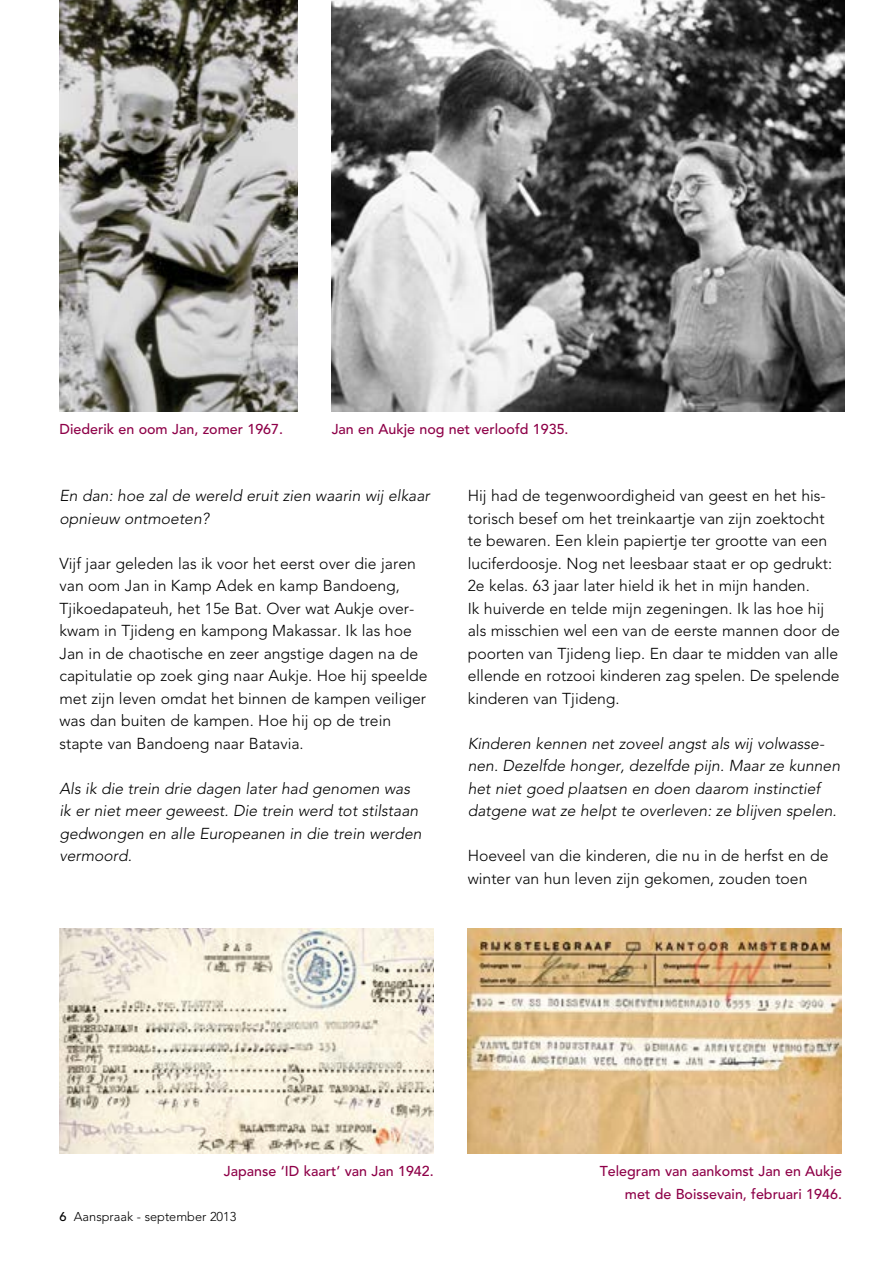
<style>
.page{position:relative;width:893px;height:1263px;background:#fff}
.page>*{position:absolute;margin:0;border:0;box-sizing:border-box;transform-origin:0 0}
.SVB_Body{font:300 15.75px/22.5px "Avenir LT Std";color:#000}
.SVB_Body-2{font:italic 300 15.75px/22.5px "Avenir LT Std";color:#000}
.t1{font:500 14.25px/22.5px "Avenir LT Std";color:#8e0048;text-align:right}
.t2{font:300 12.75px "Avenir LT Std";color:#000}
.s1{font-weight:500}
.s2{font-style:inherit}
</style>
<div class="page">
<img style="left:60px;top:0;width:238px;height:411px">
<img style="left:332px;top:0;width:512px;height:411px">
<img style="left:60px;top:929px;width:374px;height:224px">
<img style="left:468px;top:929px;width:374px;height:225px">
<p class="t1" style="left:60px;top:418px;width:225px">Diederik en oom Jan, zomer 1967.</p>
<p class="t1" style="left:332px;top:418px;width:238px">Jan en Aukje nog net verloofd 1935.</p>
<p class="SVB_Body-2" style="left:60px;top:485px;width:372px">En dan: hoe zal de wereld eruit zien waarin wij elkaar opnieuw ontmoeten?</p>
<p class="SVB_Body" style="left:60px;top:552px;width:358px">Vijf jaar geleden las ik voor het eerst over die jaren van oom Jan in Kamp Adek en kamp Bandoeng,</p>
<p class="SVB_Body" style="left:60px;top:597px;width:369px">Tjikoedapateuh, het 15e Bat. Over wat Aukje over&shy;kwam in Tjideng en kampong Makassar. Ik las hoe Jan in de chaotische en zeer angstige dagen na de capitulatie op zoek ging naar Aukje. Hoe hij speelde met zijn leven omdat het binnen de kampen veiliger was dan buiten de kampen. Hoe hij op de trein</p>
<p class="SVB_Body" style="left:60px;top:732px;width:246px">stapte van Bandoeng naar Batavia.</p>
<p class="SVB_Body-2" style="left:60px;top:777px;width:364px">Als ik die trein drie dagen later had genomen was ik er niet meer geweest. Die trein werd tot stilstaan gedwongen en alle Europeanen in die trein werden vermoord.</p>
<p class="SVB_Body" style="left:468px;top:484px;width:366px">Hij had de tegenwoordigheid van geest en het his&shy;torisch besef om het treinkaartje van zijn zoektocht te bewaren. Een klein papiertje ter grootte van een luciferdoosje. Nog net leesbaar staat er op gedrukt:<br>2e kelas. 63 jaar later hield ik het in mijn handen.</p>
<p class="SVB_Body" style="left:468px;top:597px;width:373px">Ik huiverde en telde mijn zegeningen. Ik las hoe hij als misschien wel een van de eerste mannen door de poorten van Tjideng liep. En daar te midden van alle ellende en rotzooi kinderen zag spelen. De spelende kinderen van Tjideng.</p>
<p class="SVB_Body-2" style="left:468px;top:732px;width:374px">Kinderen kennen net zoveel angst als wij volwasse&shy;nen. Dezelfde honger, dezelfde pijn. Maar ze kunnen het niet goed plaatsen en doen daarom instinctief datgene wat ze helpt te overleven: ze blijven spelen.</p>
<p class="SVB_Body" style="left:468px;top:844px;width:362px">Hoeveel van die kinderen, die nu in de herfst en de winter van hun leven zijn gekomen, zouden toen</p>
<p class="t1" style="left:224px;top:1160px;width:211px">Japanse ‘ID kaart’ van Jan 1942.</p>
<p class="t2" style="left:60px;top:1209px;width:178px"><span class="s1">6</span> <span class="s2">A</span>anspraak <span class="s2">-</span> september 2013</p>
<p class="t1" style="left:600px;top:1160px;width:244px">Telegram van aankomst Jan en Aukje met de Boissevain, februari 1946.</p>
</div>
